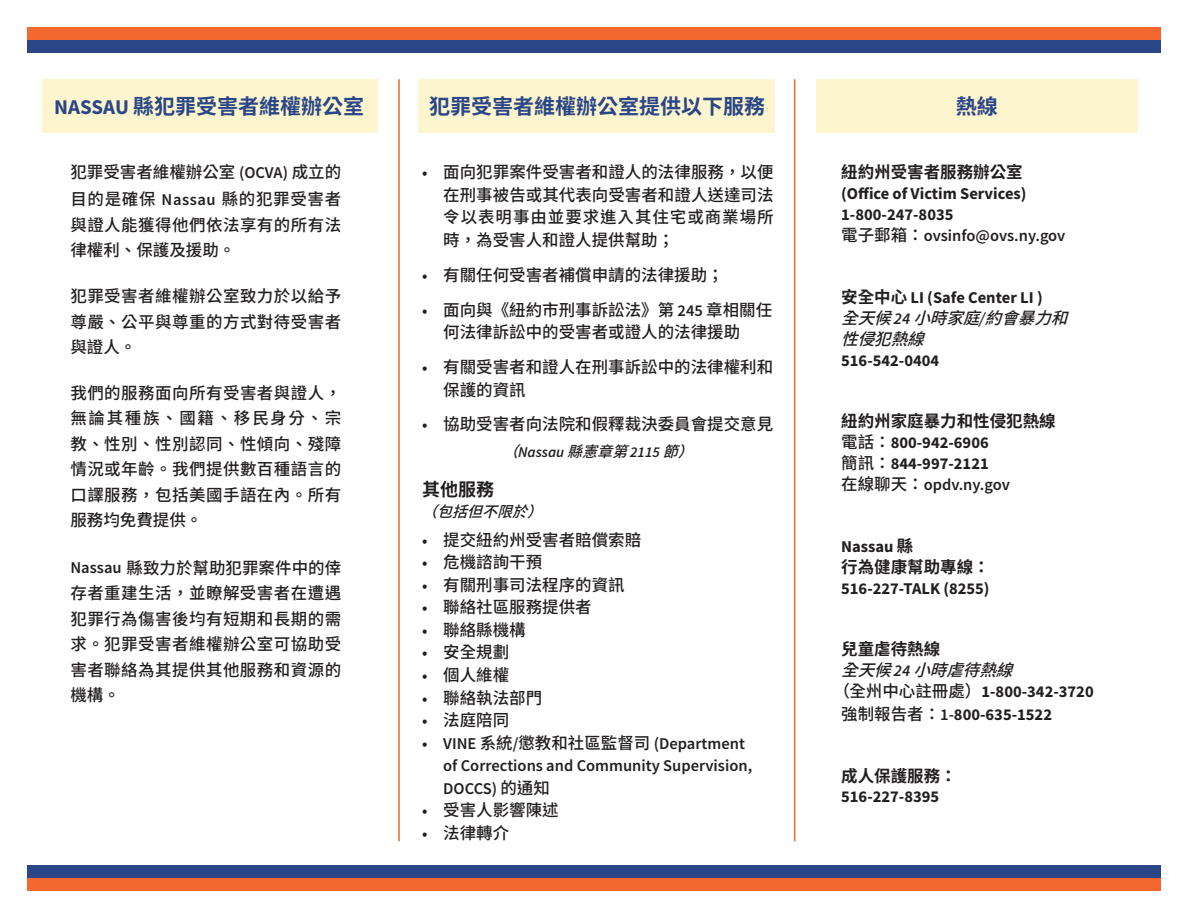
<style>
.page{position:relative;width:1188px;height:918px;background:#fff}
.page>*{position:absolute;margin:0;border:0;box-sizing:border-box;transform-origin:0 0}
.t1{font:700 21px "Noto Sans CJ Ktc";color:#2a4687}
.t2{font:700 18px "Noto Sans CJ Ktc";color:#231f20}
.t3{font:500 16.5px/25.5px "Noto Sans CJ Ktc";color:#231f20;text-align:justify}
.t4{font:700 16.5px/21px "Source Sans Pro";color:#231f20}
.t5{font:600 16.5px/22.5px "Source Sans Pro";color:#231f20}
.t6{font:700 16.5px "Noto Sans CJ Ktc";color:#231f20}
.t7{font:italic 500 16.5px/21px "Noto Sans CJ Ktc";color:#231f20}
.t8{font:500 16.5px/25.5px "Noto Sans CJ Ktc";letter-spacing:.03em;color:#231f20}
.t9{font:italic 600 15px "Source Sans Pro";color:#231f20}
.t10{font:italic 500 15px "Noto Sans CJ Ktc";color:#231f20}
.s1{font-family:"Source Sans Pro"}
.s2{font-family:"Source Sans Pro";font-weight:600}
.s3{font-family:"Noto Sans CJ Ktc";font-weight:500}
.s4{font-weight:600}
.s5{font-family:"Noto Sans CJ Ktc"}
.s6{font-weight:700;font-style:normal}
</style>
<div class="page">
<div style="left:27px;top:878px;width:1134px;height:13px;background:#f2682f"></div>
<div style="left:27px;top:865px;width:1134px;height:13px;background:#2a4687"></div>
<div style="left:27px;top:27px;width:1134px;height:13px;background:#f2682f"></div>
<div style="left:27px;top:40px;width:1134px;height:13px;background:#2a4687"></div>
<hr style="left:794px;top:79px;width:1px;height:762px;background:#f2682f">
<hr style="left:398px;top:79px;width:2px;height:762px;background:#f2682f">
<div style="left:42px;top:79px;width:336px;height:54px;background:#fdf5cd"></div>
<div style="left:418px;top:79px;width:357px;height:54px;background:#fdf5cd"></div>
<div style="left:816px;top:79px;width:322px;height:54px;background:#fdf5cd"></div>
<p class="t1" style="left:54px;top:94px;width:311px"><span class="s1">NASSAU</span> 縣犯罪受害者維權辦公室</p>
<p class="t1" style="left:429px;top:94px;width:337px">犯罪受害者維權辦公室提供以下服務</p>
<p class="t1" style="left:956px;top:94px;width:43px">熱線</p>
<p class="t3" style="left:70px;top:159px;width:272px;line-height:27px">犯罪受害者維權辦公室 <span class="s2">(OCVA)</span> 成立的目的是確保 <span class="s2">Nassau</span> 縣的犯罪受害者</p>
<p class="t8" style="left:70px;top:212px;width:272px">與證人能獲得他們依法享有的所有法律權利、保護及援助。</p>
<p class="t3" style="left:70px;top:284px;width:272px">犯罪受害者維權辦公室致力於以給予尊嚴、公平與尊重的方式對待受害者與證人。</p>
<p class="t3" style="left:70px;top:380px;width:272px">我們的服務面向所有受害者與證人，無論其種族、國籍、移民身分、宗教、性別、性別認同、性傾向、殘障情況或年齡。我們提供數百種語言的口譯服務，包括美國手語在內。所有服務均免費提供。</p>
<p class="t3" style="left:70px;top:555px;width:272px"><span class="s2">Nassau</span> 縣致力於幫助犯罪案件中的倖存者重建生活，並瞭解受害者在遭遇犯罪行為傷害後均有短期和長期的需求。犯罪受害者維權辦公室可協助受害者聯絡為其提供其他服務和資源的機構。</p>
<p class="t3" style="left:443px;top:161px;width:332px;line-height:22.5px;text-indent:-21px"><span class="s2">•</span> 面向犯罪案件受害者和證人的法律服務，以便在刑事被告或其代表向受害者和證人送達司法令以表明事由並要求進入其住宅或商業場所時，為受害人和證人提供幫助；</p>
<p class="t3" style="left:422px;top:262px;width:303px"><span class="s2">•</span> 有關任何受害者補償申請的法律援助；</p>
<p class="t3" style="left:443px;top:299px;width:330px;line-height:22.5px;text-indent:-21px"><span class="s2">•</span> 面向與《紐約市刑事訴訟法》第 <span class="s2">245</span> 章相關任何法律訴訟中的受害者或證人的法律援助</p>
<p class="t3" style="left:443px;top:356px;width:331px;line-height:22.5px;text-indent:-21px"><span class="s2">•</span> 有關受害者和證人在刑事訴訟中的法律權利和保護的資訊</p>
<p class="t3" style="left:422px;top:412px;width:353px"><span class="s2">•</span> 協助受害者向法院和假釋裁決委員會提交意見</p>
<p class="t9" style="left:503px;top:443px;width:203px"><span class="s3">（</span>Nassau <span class="s3">縣憲章第</span>2115 <span class="s3">節）</span></p>
<p class="t2" style="left:422px;top:479px;width:73px">其他服務</p>
<p class="t10" style="left:422px;top:503px;width:133px">（包括但不限於）</p>
<p class="t3" style="left:422px;top:528px;width:221px"><span class="s2">•</span> 提交紐約州受害者賠償索賠</p>
<p class="t3" style="left:422px;top:550px;width:122px"><span class="s2">•</span> 危機諮詢干預</p>
<p class="t3" style="left:422px;top:573px;width:204px"><span class="s2">•</span> 有關刑事司法程序的資訊</p>
<p class="t3" style="left:422px;top:595px;width:171px"><span class="s2">•</span> 聯絡社區服務提供者</p>
<p class="t3" style="left:422px;top:618px;width:105px"><span class="s2">•</span> 聯絡縣機構</p>
<p class="t3" style="left:422px;top:640px;width:89px"><span class="s2">•</span> 安全規劃</p>
<p class="t3" style="left:422px;top:663px;width:89px"><span class="s2">•</span> 個人維權</p>
<p class="t3" style="left:422px;top:685px;width:122px"><span class="s2">•</span> 聯絡執法部門</p>
<p class="t3" style="left:422px;top:708px;width:89px"><span class="s2">•</span> 法庭陪同</p>
<p class="t5" style="left:443px;top:732px;width:310px;text-indent:-21px">• VINE <span class="s3">系統</span>/<span class="s3">懲教和社區監督司</span> (Department of Corrections and Community Supervision,<br>DOCCS) <span class="s3">的通知</span></p>
<p class="t3" style="left:422px;top:798px;width:138px"><span class="s2">•</span> 受害人影響陳述</p>
<p class="t3" style="left:422px;top:820px;width:89px"><span class="s2">•</span> 法律轉介</p>
<p class="t6" style="left:841px;top:163px;width:183px">紐約州受害者服務辦公室</p>
<p class="t4" style="left:841px;top:183px;width:226px">(Office of Victim Services)<br>1-800-247-8035<br><span class="s3">電子郵箱：</span><span class="s4">ovsinfo@ovs.ny.gov</span></p>
<p class="t4" style="left:841px;top:287px;width:203px"><span class="s5">安全中心</span> LI (Safe Center LI )</p>
<p class="t7" style="left:841px;top:308px;width:240px">全天候<span class="s2">2 4</span> 小時家庭<span class="s2">/</span> 約會暴力和性侵犯熱線</p>
<p class="t4" style="left:841px;top:350px;width:100px">516-542-0404</p>
<p class="t6" style="left:841px;top:412px;width:216px">紐約州家庭暴力和性侵犯熱線</p>
<p class="t4" style="left:841px;top:432px;width:170px"><span class="s3">電話：</span>800-942-6906<br><span class="s3">簡訊：</span>844-997-2121<br><span class="s3">在線聊天：</span><span class="s4">opdv.ny.gov</span></p>
<p class="t4" style="left:841px;top:536px;width:74px">Nassau <span class="s5">縣</span></p>
<p class="t6" style="left:841px;top:557px;width:150px">行為健康幫助專線：</p>
<p class="t4" style="left:841px;top:578px;width:150px">516-227-TALK (8255)</p>
<p class="t7" style="left:841px;top:639px;width:185px"><span class="s6">兒童虐待熱線<br></span>全天候<span class="s2">2 4</span> 小時虐待熱線</p>
<p class="t4" style="left:841px;top:680px;width:254px;line-height:23.1px;text-indent:-8px"><span class="s3">（全州中心註冊處）</span>1-800-342-3720<span class="s3">強制報告者：</span><span class="s4">1-</span>800-635-1522</p>
<p class="t6" style="left:841px;top:766px;width:117px">成人保護服務：</p>
<p class="t4" style="left:841px;top:785px;width:100px">516-227-8395</p>
</div>
